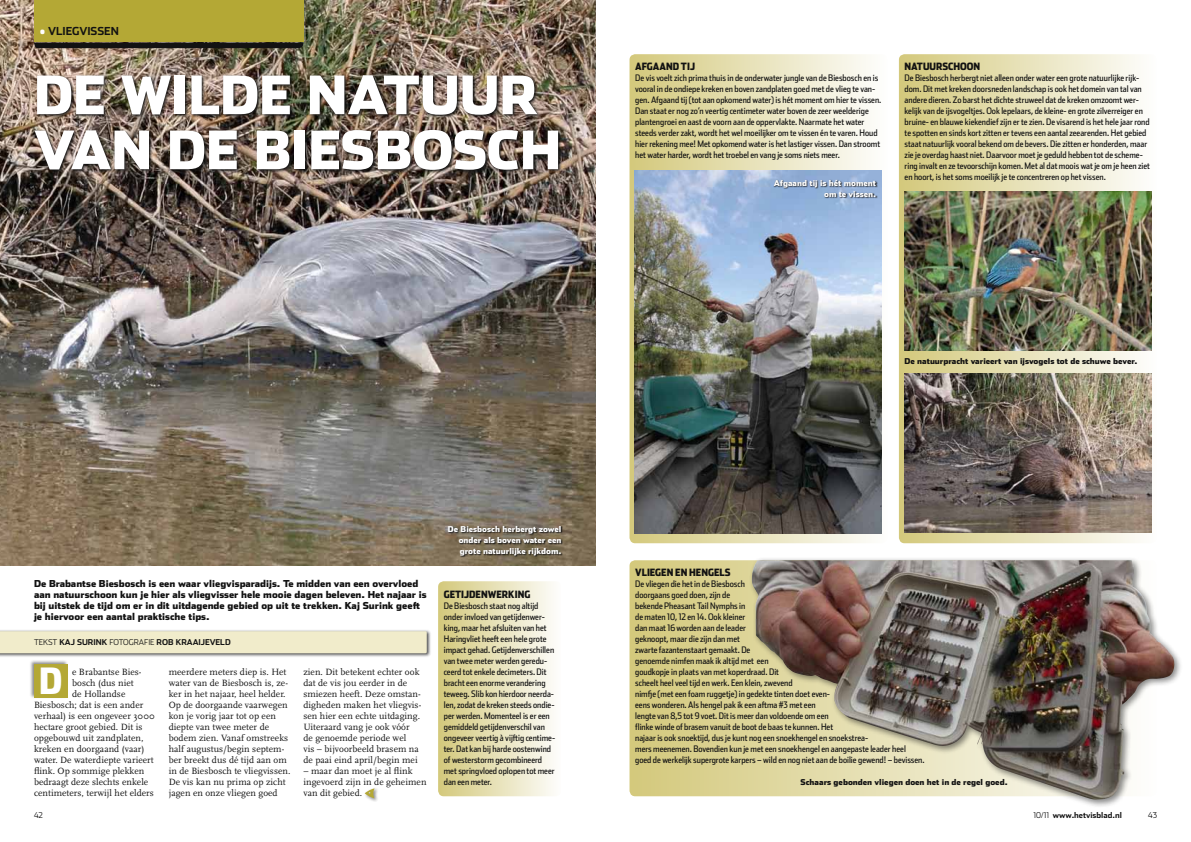
<style>
.page{position:relative;width:1191px;height:842px;background:#fff}
.page>*{position:absolute;margin:0;border:0;box-sizing:border-box;transform-origin:0 0}
.t1{font:900 52.5px/55px "Stainless";color:#fff}
.t2{font:900 36px "Stainless Cond";color:#fff}
.t3{font:700 11px "Stainless";color:#121212}
.t4{font:900 10px "Stainless Cond";color:#121212}
.t5{font:9.5px/11px "Scala";letter-spacing:.005em;color:#121212}
.t6{font:900 9.5px/11px "Stainless";color:#121212}
.t7{font:9px/11px "Stainless Cond";color:#121212}
.t8{font:900 8px/11px "Stainless";color:#fff;text-align:justify}
.t9{font:900 8px "Stainless";color:#121212}
.t10{font:700 8px "Stainless";color:#121212}
.t11{font:300 8px "Stainless";color:#121212}
.s1{font-weight:900;color:#fff}
.s2{font-weight:300}
</style>
<div class="page">
<svg style="left:629px;top:560px;width:528px;height:236px;background:#d8ce8a"></svg>
<img style="left:0;top:0;width:595px;height:565px">
<img style="left:33px;top:74px;width:529px;height:100px">
<svg style="left:34px;top:43px;width:269px;height:5px"></svg>
<div style="left:34px;top:0;width:269px;height:41px;background:#b4a835"></div>
<div style="left:0;top:629px;width:431px;height:29px;background:#121212;opacity:.75"></div>
<div style="left:0;top:631px;width:427px;height:22px;background:#f1eccb"></div>
<div style="left:438px;top:581px;width:123px;height:215px;background:linear-gradient(to right,#d3c87b,#fefdfc);border-radius:6px"></div>
<div style="left:748px;top:557px;width:434px;height:251px;background:#121212;opacity:.5"></div>
<img style="left:752px;top:560px;width:422px;height:240px">
<svg style="left:448px;top:526px;width:115px;height:32px;background:#645947"></svg>
<div style="left:29px;top:660px;width:40px;height:39px;background:#121212;opacity:.5"></div>
<div style="left:34px;top:664px;width:33px;height:33px;background:#b4a835"></div>
<svg style="left:629px;top:54px;width:258px;height:489px;background:#e7e2bc"></svg>
<div style="left:363px;top:787px;width:15px;height:15px;background:#121212;opacity:.5"></div>
<svg style="left:365px;top:788px;width:9px;height:10px"></svg>
<img style="left:634px;top:171px;width:247px;height:363px">
<svg style="left:773px;top:179px;width:105px;height:19px;background:#768dae"></svg>
<svg style="left:899px;top:54px;width:258px;height:489px;background:#e7e1bb"></svg>
<img style="left:904px;top:191px;width:247px;height:159px">
<img style="left:904px;top:373px;width:247px;height:159px">
<p class="t3" style="left:40px;top:25px;width:81px"><span class="s1">•</span> vliegvissen</p>
<h1 class="t1" style="left:34px;top:66px;width:528px">de wilde natuur van DE BIESBOSCH</h1>
<p class="t6" style="left:34px;top:578px;width:394px">De Brabantse Biesbosch is een waar vliegvisparadijs. Te midden van een overvloed aan natuurschoon kun je hier als vliegvisser hele mooie dagen beleven. Het najaar is bij uitstek de tijd om er in dit uitdagende gebied op uit te trekken. Kaj Surink geeft je hiervoor een aantal praktische tips.</p>
<p class="t10" style="left:34px;top:637px;width:177px"><span class="s2">TEKST</span> KAJ SURIN K <span class="s2">FOTOGRAFIE</span> ROB KRAAIJEVEL</p>
<p class="t10" style="left:225px;top:637px;width:7px">D</p>
<p class="t5" style="left:72px;top:667px;width:71px">e Brabantse Bies-</p>
<p class="t5" style="left:72px;top:678px;width:63px">bosch (dus niet</p>
<p class="t5" style="left:72px;top:689px;width:55px">de Hollandse</p>
<p class="t5" style="left:34px;top:700px;width:111px">Biesbosch; dat is een ander</p>
<p class="t5" style="left:34px;top:711px;width:122px">verhaal) is een ongeveer 3000</p>
<p class="t5" style="left:34px;top:722px;width:110px">hectare groot gebied. Dit is</p>
<p class="t5" style="left:34px;top:733px;width:111px">opgebouwd uit zandplaten,</p>
<p class="t5" style="left:34px;top:744px;width:112px">kreken en doorgaand (vaar)</p>
<p class="t5" style="left:34px;top:755px;width:121px">water. De waterdiepte varieert</p>
<p class="t5" style="left:34px;top:766px;width:112px">flink. Op sommige plekken</p>
<p class="t5" style="left:34px;top:777px;width:116px">bedraagt deze slechts enkele</p>
<p class="t5" style="left:34px;top:788px;width:121px">centimeters, terwijl het elders</p>
<h2 class="t2" style="left:39px;top:659px;width:25px">D</h2>
<p class="t5" style="left:169px;top:667px;width:123px">meerdere meters diep is. Het water van de Biesbosch is, ze&shy;ker in het najaar, heel helder.<br>Op de doorgaande vaarwegen kon je vorig jaar tot op een diepte van twee meter de bodem zien. Vanaf omstreeks half augustus/begin septem&shy;ber breekt dus dé tijd aan om in de Biesbosch te vliegvissen.<br>De vis kan nu prima op zicht jagen en onze vliegen goed</p>
<p class="t5" style="left:303px;top:667px;width:119px">zien. Dit betekent echter ook dat de vis jou eerder in de smiezen heeft. Deze omstan&shy;digheden maken het vliegvis&shy;sen hier een echte uitdaging.<br>Uiteraard vang je ook vóór de genoemde periode wel<br>vis – bijvoorbeeld brasem na de paai eind april/begin mei</p>
<p class="t5" style="left:303px;top:766px;width:125px">– maar dan moet je al flink ingevoerd zijn in de geheimen van dit gebied.</p>
<p class="t8" style="left:459px;top:524px;width:104px;text-indent:-11px">De Biesbosch herbergt zowel onder als boven water een grote natuurlijke rijkdom.</p>
<p class="t4" style="left:444px;top:588px;width:88px">GETIJDENWERKING</p>
<p class="t7" style="left:444px;top:600px;width:113px">De Biesbosch staat nog altijd onder invloed van getijdenwer&shy;king, maar het afsluiten van het<br>Haringvliet heeft een hele grote impact gehad. Getijdenverschillen van twee meter werden geredu&shy;ceerd tot enkele decimeters. Dit bracht een enorme verandering teweeg. Slib kon hierdoor neerda&shy;len, zodat de kreken steeds ondie&shy;per werden. Momenteel is er een gemiddeld getijdenverschil van ongeveer veertig à vijftig centime&shy;ter. Dat kan bij harde oostenwind of westerstorm gecombineerd met springvloed oplopen tot meer dan een meter.</p>
<p class="t4" style="left:635px;top:60px;width:61px">AFGAAND TIJ</p>
<p class="t7" style="left:635px;top:72px;width:248px">De vis voelt zich prima thuis in de onderwater jungle van de Biesbosch en is vooral in de ondiepe kreken en boven zandplaten goed met de vlieg te van&shy;gen. Afgaand tij (tot aan opkomend water) is hét moment om hier te vissen.<br>Dan staat er nog zo’n veertig centimeter water boven de zeer weelderige plantengroei en aast de voorn aan de oppervlakte. Naarmate het water steeds verder zakt, wordt het wel moeilijker om te vissen én te varen. Houd hier rekening mee! Met opkomend water is het lastiger vissen. Dan stroomt het water harder, wordt het troebel en vang je soms niets meer.</p>
<p class="t8" style="left:774px;top:177px;width:104px;text-align:right">Afgaand tij is hét moment om te vissen.</p>
<p class="t4" style="left:904px;top:60px;width:77px">NATUURSCHOON</p>
<p class="t7" style="left:904px;top:72px;width:247px">De Biesbosch herbergt niet alleen onder water een grote natuurlijke rijk&shy;dom. Dit met kreken doorsneden landschap is ook het domein van tal van andere dieren. Zo barst het dichte struweel dat de kreken omzoomt wer&shy;kelijk van de ijsvogeltjes. Ook lepelaars, de kleine- en grote zilverreiger en bruine- en blauwe kiekendief zijn er te zien. De visarend is het hele jaar rond te spotten en sinds kort zitten er tevens een aantal zeearenden. Het gebied staat natuurlijk vooral bekend om de bevers. Die zitten er honderden, maar zie je overdag haast niet. Daarvoor moet je geduld hebben tot de scheme&shy;ring invalt en ze tevoorschijn komen. Met al dat moois wat je om je heen ziet en hoort, is het soms moeilijk je te concentreren op het vissen.</p>
<p class="t9" style="left:904px;top:356px;width:234px">De natuurpracht varieert van ijsvogels tot de schuwe bever.</p>
<p class="t4" style="left:635px;top:566px;width:97px">VLIEGEN EN HENGELS</p>
<p class="t7" style="left:635px;top:578px;width:291px">De vliegen die het in de Biesbosch<br>doorgaans goed doen, zijn de<br>bekende Pheasant Tail Nymphs in<br>de maten 10, 12 en 14. Ook kleiner<br>dan maat 16 worden aan de leader<br>geknoopt, maar die zijn dan met<br>zwarte fazantenstaart gemaakt. De<br>genoemde nimfen maak ik altijd met een<br>goudkopje in plaats van met koperdraad. Dit<br>scheelt heel veel tijd en werk. Een klein, zwevend<br>nimfje (met een foam ruggetje) in gedekte tinten doet even-<br>eens wonderen. Als hengel pak ik een aftma #3 met een<br>lengte van 8,5 tot 9 voet. Dit is meer dan voldoende om een<br>flinke winde of brasem vanuit de boot de baas te kunnen. Het<br>najaar is ook snoektijd, dus je kunt nog een snoekhengel en snoekstrea-<br>mers meenemen. Bovendien kun je met een snoekhengel en aangepaste leader heel<br>goed de werkelijk supergrote karpers – wild en nog niet aan de boilie gewend! – bevissen.</p>
<p class="t9" style="left:800px;top:777px;width:209px">Schaars gebonden vliegen doen het in de regel goed.</p>
<p class="t11" style="left:34px;top:811px;width:10px">42</p>
<p class="t10" style="left:1033px;top:810px;width:90px"><span class="s2">10/11</span> www.hetvisblad.nl</p>
<p class="t11" style="left:1148px;top:811px;width:10px">43</p>
</div>
